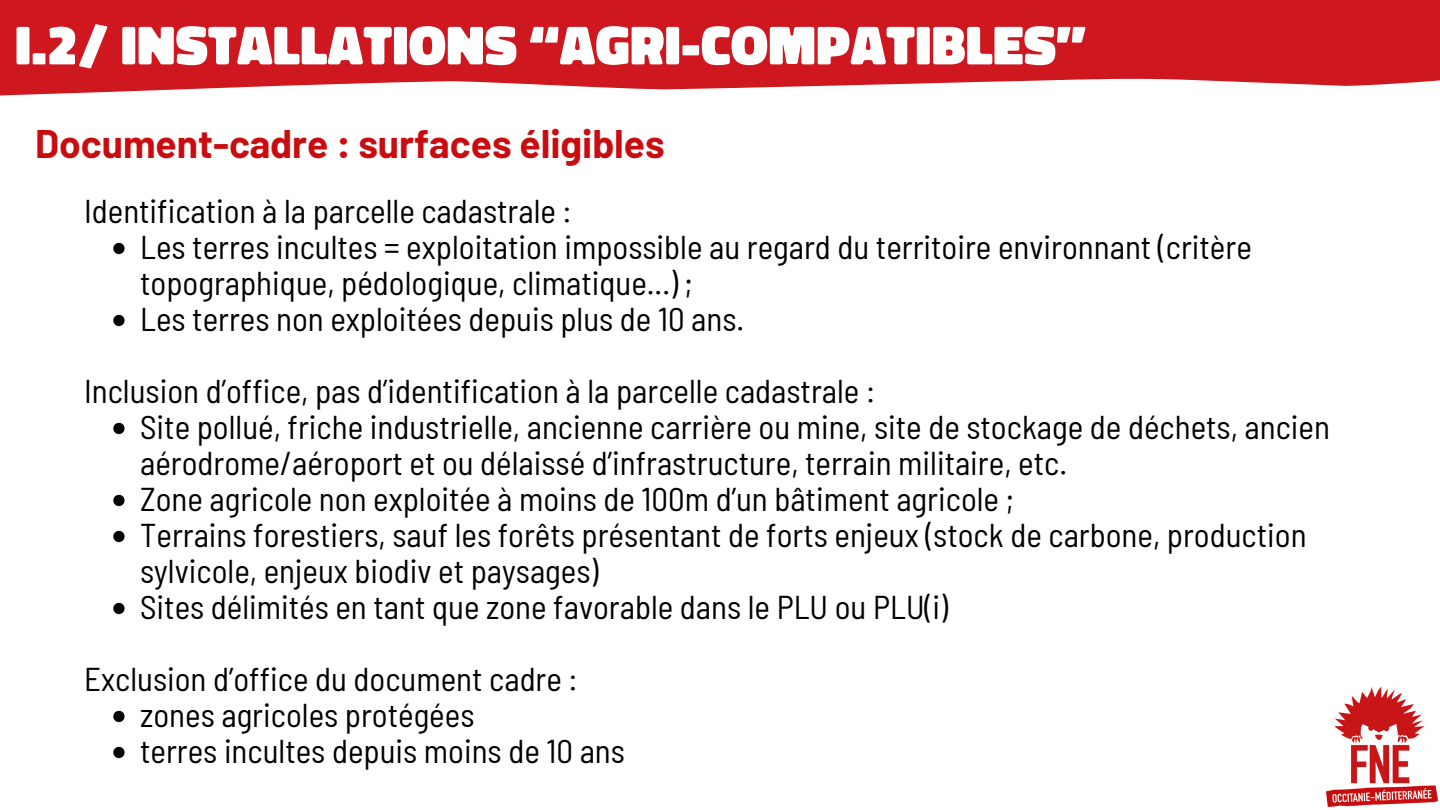
<style>
.page{position:relative;width:1440px;height:810px;background:#fff}
.page>*{position:absolute;margin:0;border:0;box-sizing:border-box;transform-origin:0 0}
.t1{font:900 56px "Don Jose";color:#fff}
.t2{font:700 39px "Barlow";color:#c90c0f}
.t3{font:semi-condensed 33px/36px "Barlow";color:#000}
</style>
<div class="page">
<img style="left:1326px;top:686px;width:111px;height:121px">
<svg style="left:0;top:0;width:1440px;height:95px;background:#d32f35"></svg>
<svg style="left:113px;top:243px;width:12px;height:11px"></svg>
<svg style="left:113px;top:315px;width:12px;height:11px"></svg>
<svg style="left:113px;top:423px;width:12px;height:11px"></svg>
<svg style="left:113px;top:495px;width:12px;height:11px"></svg>
<svg style="left:113px;top:531px;width:12px;height:11px"></svg>
<svg style="left:113px;top:603px;width:12px;height:11px"></svg>
<svg style="left:113px;top:711px;width:12px;height:11px"></svg>
<svg style="left:113px;top:747px;width:12px;height:11px"></svg>
<p class="t1" style="left:15px;top:1px;width:1073px">I.2/ INSTALLATIONS “AGRI-COMPATIBLES”</p>
<p class="t2" style="left:35px;top:119px;width:631px">Document-cadre : surfaces éligibles</p>
<p class="t3" style="left:84px;top:192px;width:489px">Identification à la parcelle cadastrale :</p>
<p class="t3" style="left:140px;top:228px;width:1113px">Les terres incultes = exploitation impossible au regard du territoire environnant (critère topographique, pédologique, climatique...) ;</p>
<p class="t3" style="left:140px;top:300px;width:606px">Les terres non exploitées depuis plus de 10 ans.</p>
<p class="t3" style="left:84px;top:372px;width:793px">Inclusion d’office, pas d’identification à la parcelle cadastrale :</p>
<p class="t3" style="left:140px;top:408px;width:1191px">Site pollué, friche industrielle, ancienne carrière ou mine, site de stockage de déchets, ancien aérodrome/aéroport et ou délaissé d’infrastructure, terrain militaire, etc.</p>
<p class="t3" style="left:140px;top:480px;width:875px">Zone agricole non exploitée à moins de 100m d’un bâtiment agricole ;</p>
<p class="t3" style="left:140px;top:516px;width:1168px">Terrains forestiers, sauf les forêts présentant de forts enjeux (stock de carbone, production sylvicole, enjeux biodiv et paysages)</p>
<p class="t3" style="left:140px;top:588px;width:810px">Sites délimités en tant que zone favorable dans le PLU ou PLU(i)</p>
<p class="t3" style="left:84px;top:660px;width:495px">Exclusion d’office du document cadre :</p>
<p class="t3" style="left:140px;top:696px;width:336px">zones agricoles protégées</p>
<p class="t3" style="left:140px;top:732px;width:486px">terres incultes depuis moins de 10 ans</p>
</div>
